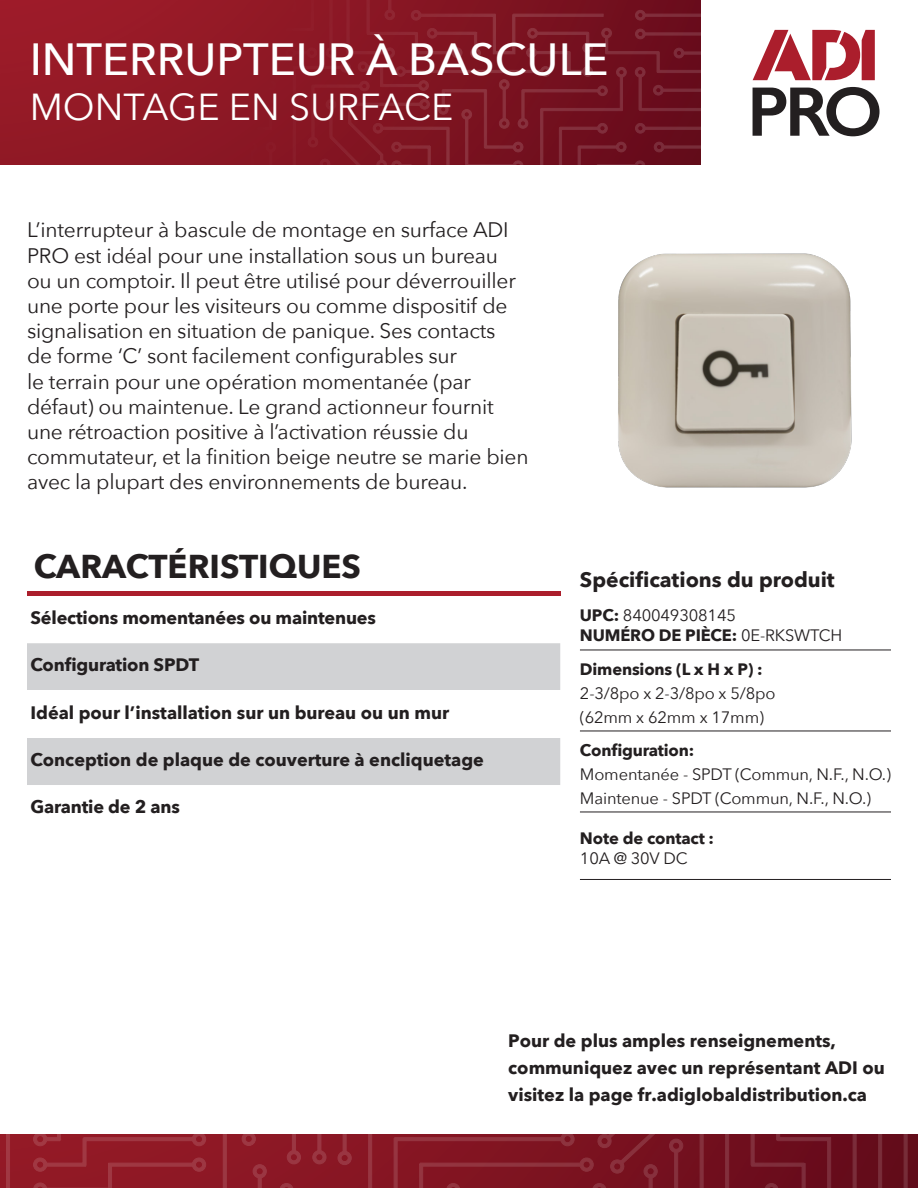
<style>
.page{position:relative;width:918px;height:1188px;background:#fff}
.page>*{position:absolute;margin:0;border:0;box-sizing:border-box;transform-origin:0 0}
.Vantage_text{font:500 45px "Avenir Next";color:#fff}
.Vantage_text-2{font:37.5px "Avenir Next";color:#fff}
.t1{font:700 33px "Avenir Next";color:#231f20}
.t2{font:21px/25.2px "Avenir Next";letter-spacing:-.01em;color:#231f20}
.t3{font:700 21px "Avenir Next";color:#231f20}
.t4{font:700 18px/27px "Avenir Next";color:#231f20}
.t5{font:16.5px/24px "Avenir Next";letter-spacing:-.01em;color:#231f20}
.t6{font:700 16.5px "Avenir Next";letter-spacing:-.01em;color:#231f20}
.s1{font-weight:700}
.s2{font-weight:400}
</style>
<div class="page">
<svg style="left:753px;top:30px;width:122px;height:50px"></svg>
<svg style="left:753px;top:87px;width:127px;height:49px"></svg>
<hr style="left:580px;top:650px;width:311px;height:1px;background:#231f20">
<hr style="left:580px;top:731px;width:311px;height:1px;background:#231f20">
<hr style="left:580px;top:812px;width:311px;height:1px;background:#231f20">
<hr style="left:580px;top:879px;width:311px;height:1px;background:#231f20">
<div style="left:0;top:0;width:701px;height:164px;background:#961a27"></div>
<svg style="left:131px;top:0;width:570px;height:164px"></svg>
<hr style="left:27px;top:592px;width:533px;height:4px;background:#ab1e2c">
<div style="left:27px;top:643px;width:533px;height:142px;background:#d1d2d4"></div>
<div style="left:27px;top:691px;width:533px;height:47px;background:#fff"></div>
<svg style="left:0;top:1134px;width:913px;height:54px;background:#821826"></svg>
<img style="left:618px;top:253px;width:234px;height:235px">
<p class="Vantage_text" style="left:30px;top:21px;width:581px">INTERRUPTEUR À BASCULE</p>
<p class="Vantage_text-2" style="left:30px;top:75px;width:425px">MONTAGE EN SURFACE</p>
<p class="t2" style="left:27px;top:217px;width:503px">L’interrupteur à bascule de montage en surface ADI PRO est idéal pour une installation sous un bureau<br>ou un comptoir. Il peut être utilisé pour déverrouiller une porte pour les visiteurs ou comme dispositif de signalisation en situation de panique. Ses contacts<br>de forme ‘C’ sont facilement configurables sur<br>le terrain pour une opération momentanée (par défaut) ou maintenue. Le grand actionneur fournit une rétroaction positive à l’activation réussie du commutateur, et la finition beige neutre se marie bien avec la plupart des environnements de bureau.</p>
<p class="t1" style="left:34px;top:538px;width:329px">CARACTÉRISTIQUES</p>
<p class="t4" style="left:31px;top:604px;width:347px">Sélections momentanées ou maintenues</p>
<p class="t4" style="left:31px;top:651px;width:170px">Configuration SPDT</p>
<p class="t4" style="left:31px;top:699px;width:420px">Idéal pour l’installation sur un bureau ou un mur</p>
<p class="t4" style="left:31px;top:746px;width:455px">Conception de plaque de couverture à encliquetage</p>
<p class="t4" style="left:31px;top:793px;width:151px">Garantie de 2 ans</p>
<p class="t3" style="left:580px;top:562px;width:256px">Spécifications du produit</p>
<p class="t5" style="left:580px;top:603px;width:158px"><span class="s1">UPC:</span> 840049308145</p>
<p class="t6" style="left:580px;top:621px;width:264px">NUMÉRO DE PIÈCE: <span class="s2">0E-RKSWTCH</span></p>
<p class="t5" style="left:580px;top:656px;width:197px"><span class="s1">Dimensions (L x H x P) :<br></span>2-3/8po x 2-3/8po x 5/8po</p>
<p class="t5" style="left:580px;top:704px;width:186px">(62mm x 62mm x 17mm)</p>
<p class="t6" style="left:580px;top:736px;width:116px">Configuration:</p>
<p class="t5" style="left:580px;top:761px;width:313px">Momentanée - SPDT (Commun, N.F., N.O.)<br>Maintenue - SPDT (Commun, N.F., N.O.)</p>
<p class="t6" style="left:580px;top:824px;width:136px">Note de contact :</p>
<p class="t5" style="left:580px;top:845px;width:109px">10A @ 30V DC</p>
<p class="t4" style="left:508px;top:1027px;width:378px">Pour de plus amples renseignements, communiquez avec un représentant ADI ou visitez la page fr.adiglobaldistribution.ca</p>
</div>
